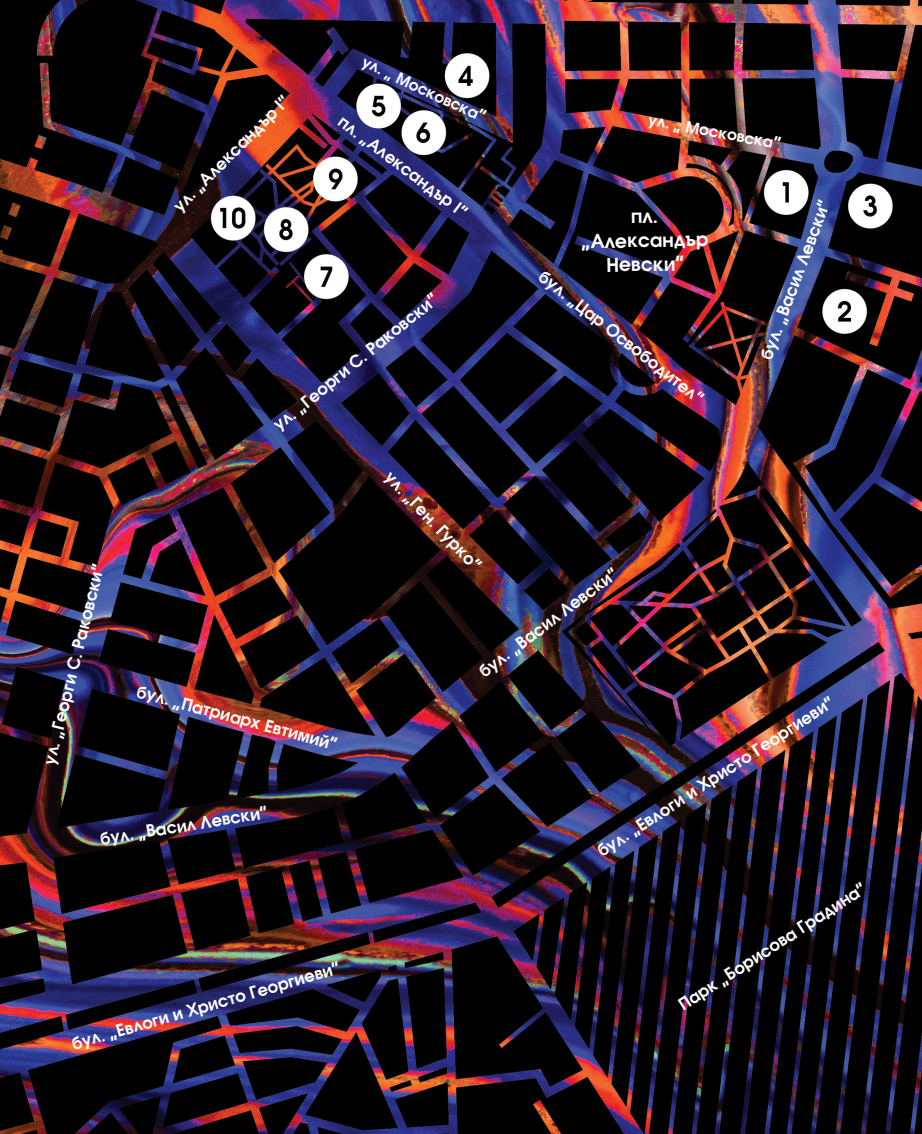
<style>
.page{position:relative;width:922px;height:1134px;background:#fff}
.page>*{position:absolute;margin:0;border:0;box-sizing:border-box;transform-origin:0 0}
.t1{font:700 20px/24px "Avanti";color:#fff;text-align:center}
.t2{font:700 17.5px "Avanti";color:#fff}
.t3{font:700 16.25px "Avanti";color:#fff}
.s1{font-size:17.5px}
</style>
<div class="page">
<img style="left:0;top:0;width:921px;height:1134px">
<p class="t2" style="left:169px;top:202px;width:158px;rotate:-45deg">ул. “Александър I”</p>
<p class="t3" style="left:366px;top:53px;width:136px;rotate:25deg">ул. “ Московска<span class="s1">”</span></p>
<p class="t2" style="left:346px;top:112px;width:158px;rotate:37deg">пл. “Александър I”</p>
<p class="t2" style="left:269px;top:419px;width:208px;rotate:-39deg">ул. “Георги С. Раковски”</p>
<p class="t3" style="left:650px;top:111px;width:136px;rotate:10deg">ул. “ Московска<span class="s1">”</span></p>
<p class="t1" style="left:580px;top:205px;width:128px;rotate:-1deg">пл. “Александър<br>Невски”</p>
<p class="t2" style="left:546px;top:267px;width:206px;rotate:38deg">бул. “Цар Освободител”</p>
<p class="t2" style="left:756px;top:355px;width:171px;rotate:-69deg">бул. “Васил Левски”</p>
<p class="t2" style="left:40px;top:762px;width:208px;rotate:-76deg">ул. “Георги С. Раковски”</p>
<p class="t2" style="left:139px;top:682px;width:208px;rotate:15deg">бул. “Патриарх Евтимий”</p>
<p class="t2" style="left:99px;top:829px;width:171px;rotate:-9deg">бул. “Васил Левски”</p>
<p class="t2" style="left:69px;top:1035px;width:280px;rotate:-16deg">бул. “Евлоги и Христо Георгиеви”</p>
<p class="t2" style="left:394px;top:468px;width:132px;rotate:46deg">ул. “Ген. Гурко”</p>
<p class="t2" style="left:475px;top:666px;width:171px;rotate:-37deg">бул. “Васил Левски”</p>
<p class="t2" style="left:593px;top:844px;width:280px;rotate:-33deg">бул. “Евлоги и Христо Георгиеви”</p>
<p class="t2" style="left:674px;top:998px;width:221px;rotate:-33deg">Парк “Борисова Градина”</p>
</div>
